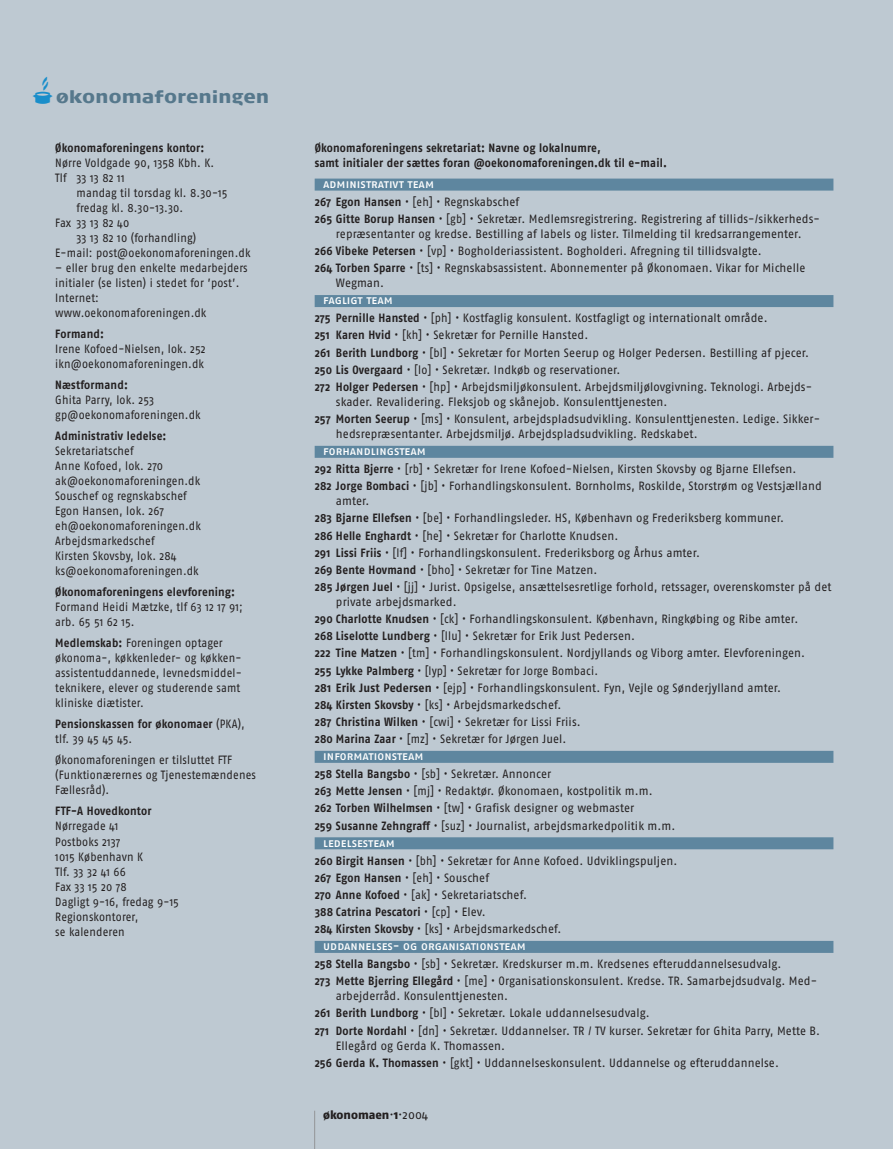
<style>
.page{position:relative;width:893px;height:1149px;background:#fff}
.page>*{position:absolute;margin:0;border:0;box-sizing:border-box;transform-origin:0 0}
.t1{font:36px "Okonoma Logo";color:#1a8eca}
.t2{font:12px/15px "Fago No";letter-spacing:.01em;color:#231f20;scale:.9 1}
.t3{font:12px/17.1px "Fago No";letter-spacing:.01em;color:#231f20;scale:.95 1}
.t4{font:700 12px/15px "Fago No";letter-spacing:.015em;color:#231f20;scale:.9 1}
.t5{font:12px "Fago No Med Caps";letter-spacing:.005em;color:#fff;scale:.95 1}
.t6{font:12px "Fago No Exb";color:#231f20}
.s1{color:#56788c}
.s2{font-weight:700}
.s3{font-weight:400}
.s4{font-family:"Fago No"}
</style>
<div class="page">
<div style="left:0;top:0;width:893px;height:1148px;background:#bec9d2"></div>
<div style="left:315px;top:178px;width:518px;height:12px;background:#5e869f"></div>
<div style="left:315px;top:295px;width:518px;height:12px;background:#5e869f"></div>
<div style="left:315px;top:445px;width:518px;height:12px;background:#5e869f"></div>
<div style="left:315px;top:750px;width:518px;height:12px;background:#5e869f"></div>
<div style="left:315px;top:837px;width:518px;height:12px;background:#5e869f"></div>
<div style="left:315px;top:940px;width:518px;height:12px;background:#5e869f"></div>
<hr style="left:314px;top:1110px;width:1px;height:38px;background:#939598">
<h1 class="t1" style="left:36px;top:69px;width:240px">A<span class="s1">D</span></h1>
<p class="t4" style="left:55px;top:141px;width:167px">Økonomaforeningens kontor:</p>
<p class="t2" style="left:55px;top:156px;width:178px">Nørre Voldgade 90, 1358 Kbh. K.<br>Tlf 33 13 82 11</p>
<p class="t2" style="left:77px;top:186px;width:169px">mandag til torsdag kl. 8.30-15</p>
<p class="t2" style="left:77px;top:201px;width:120px">fredag kl. 8.30-13.30.</p>
<p class="t2" style="left:55px;top:216px;width:84px">Fax 33 13 82 40</p>
<p class="t2" style="left:77px;top:231px;width:134px">33 13 82 10 (forhandling)</p>
<p class="t2" style="left:55px;top:246px;width:218px">E-mail: post@oekonomaforeningen.dk</p>
<p class="t2" style="left:55px;top:261px;width:215px">– eller brug den enkelte medarbejders initialer (se listen) i stedet for ’post’.<br>Internet: www.oekonomaforeningen.dk</p>
<p class="t4" style="left:55px;top:327px;width:56px">Formand:</p>
<p class="t2" style="left:55px;top:342px;width:169px">Irene Kofoed-Nielsen, lok. 252 ikn@oekonomaforeningen.dk</p>
<p class="t4" style="left:55px;top:378px;width:82px">Næstformand:</p>
<p class="t2" style="left:55px;top:393px;width:163px">Ghita Parry, lok. 253 gp@oekonomaforeningen.dk</p>
<p class="t4" style="left:55px;top:429px;width:125px">Administrativ ledelse:</p>
<p class="t2" style="left:55px;top:444px;width:163px">Sekretariatschef<br>Anne Kofoed, lok. 270 ak@oekonomaforeningen.dk<br>Souschef og regnskabschef<br>Egon Hansen, lok. 267 eh@oekonomaforeningen.dk<br>Arbejdsmarkedschef<br>Kirsten Skovsby, lok. 284 ks@oekonomaforeningen.dk</p>
<p class="t4" style="left:55px;top:585px;width:201px">Økonomaforeningens elevforening:</p>
<p class="t2" style="left:55px;top:600px;width:210px">Formand Heidi Mætzke, tlf 63 12 17 91; arb. 65 51 62 15.</p>
<p class="t2" style="left:55px;top:636px;width:209px"><span class="s2">Medlemskab:</span> Foreningen optager økonoma-, køkkenleder- og køkken&shy;assistentuddannede, levnedsmiddel&shy;teknikere, elever og studerende samt kliniske diætister.</p>
<p class="t4" style="left:55px;top:717px;width:212px">Pensionskassen for økonomaer <span class="s3">(PKA), tlf. 39 45 45 45.</span></p>
<p class="t2" style="left:55px;top:753px;width:225px">Økonomaforeningen er tilsluttet FTF (Funktionærernes og Tjenestemændenes<br>Fællesråd).</p>
<p class="t4" style="left:55px;top:804px;width:108px">FTF-A Hovedkontor</p>
<p class="t2" style="left:55px;top:819px;width:139px">Nørregade 41<br>Postboks 2137<br>1015 København K<br>Tlf. 33 32 41 66<br>Fax 33 15 20 78<br>Dagligt 9-16, fredag 9-15<br>Regionskontorer,<br>se kalenderen</p>
<p class="t4" style="left:315px;top:141px;width:393px">Økonomaforeningens sekretariat: Navne og lokalnumre,<br>samt initialer der sættes foran @oekonomaforeningen.dk til e-mail.</p>
<p class="t5" style="left:323px;top:177px;width:118px">administrativt team</p>
<p class="t2" style="left:315px;top:194px;width:563px;line-height:17.1px"><span class="s2">267 Egon Hansen ·</span> [eh] <span class="s2">·</span> Regnskabschef<br><span class="s2">265 Gitte Borup Hansen ·</span> [gb] <span class="s2">·</span> Sekretær. Medlemsregistrering. Registrering af tillids-/sikkerheds-</p>
<p class="t3" style="left:315px;top:226px;width:518px;text-indent:21px">repræsentanter og kredse. Bestilling af labels og lister. Tilmelding til kredsarrangementer.<br><span class="s2">266 Vibeke Petersen ·</span> [vp] <span class="s2">·</span> Bogholderiassistent. Bogholderi. Afregning til tillidsvalgte.<br><span class="s2">264 Torben Sparre ·</span> [ts] <span class="s2">·</span> Regnskabsassistent. Abonnementer på Økonomaen. Vikar for Michelle</p>
<p class="t3" style="left:336px;top:275px;width:52px">Wegman.</p>
<p class="t5" style="left:323px;top:293px;width:75px">fagligt team</p>
<p class="t2" style="left:315px;top:310px;width:554px;line-height:17.1px"><span class="s2">275 Pernille Hansted ·</span> [ph] <span class="s2">·</span> Kostfaglig konsulent. Kostfagligt og internationalt område.<br><span class="s2">251 Karen Hvid ·</span> [kh] <span class="s2">·</span> Sekretær for Pernille Hansted.<br><span class="s2">261 Berith Lundborg ·</span> [bl] <span class="s2">·</span> Sekretær for Morten Seerup og Holger Pedersen. Bestilling af pjecer.<br><span class="s2">250 Lis Overgaard ·</span> [lo] <span class="s2">·</span> Sekretær. Indkøb og reservationer.<br><span class="s2">272 Holger Pedersen ·</span> [hp] <span class="s2">·</span> Arbejdsmiljøkonsulent. Arbejdsmiljølovgivning. Teknologi. Arbejds-</p>
<p class="t3" style="left:315px;top:394px;width:534px;text-indent:21px">skader. Revalidering. Fleksjob og skånejob. Konsulenttjenesten.<br><span class="s2">257 Morten Seerup ·</span> [ms] <span class="s2">·</span> Konsulent, arbejdspladsudvikling. Konsulenttjenesten. Ledige. Sikker-</p>
<p class="t3" style="left:336px;top:426px;width:382px">hedsrepræsentanter. Arbejdsmiljø. Arbejdspladsudvikling. Redskabet.</p>
<p class="t5" style="left:323px;top:444px;width:110px">forhandlingsteam</p>
<p class="t2" style="left:315px;top:461px;width:565px;line-height:17.1px"><span class="s2">292 Ritta Bjerre ·</span> [rb] <span class="s2">·</span> Sekretær for Irene Kofoed-Nielsen, Kirsten Skovsby og Bjarne Ellefsen.<br><span class="s2">282 Jorge Bombaci ·</span> [jb] <span class="s2">·</span> Forhandlingskonsulent. Bornholms, Roskilde, Storstrøm og Vestsjælland</p>
<p class="t3" style="left:315px;top:493px;width:545px;text-indent:21px">amter.<br><span class="s2">283 Bjarne Ellefsen ·</span> [be] <span class="s2">·</span> Forhandlingsleder. HS, København og Frederiksberg kommuner.<br><span class="s2">286 Helle Enghardt ·</span> [he] <span class="s2">·</span> Sekretær for Charlotte Knudsen.<br><span class="s2">291 Lissi Friis ·</span> [lf] <span class="s2">·</span> Forhandlingskonsulent. Frederiksborg og Århus amter.<br><span class="s2">269 Bente Hovmand ·</span> [bho] <span class="s2">·</span> Sekretær for Tine Matzen.<br><span class="s2">285 Jørgen Juel ·</span> [jj] <span class="s2">·</span> Jurist. Opsigelse, ansættelsesretlige forhold, retssager, overenskomster på det</p>
<p class="t3" style="left:315px;top:594px;width:518px;text-indent:21px">private arbejdsmarked.<br><span class="s2">290 Charlotte Knudsen ·</span> [ck] <span class="s2">·</span> Forhandlingskonsulent. København, Ringkøbing og Ribe amter.<br><span class="s2">268 Liselotte Lundberg ·</span> [llu] <span class="s2">·</span> Sekretær for Erik Just Pedersen.<br><span class="s2">222 Tine Matzen ·</span> [tm] <span class="s2">·</span> Forhandlingskonsulent. Nordjyllands og Viborg amter. Elevforeningen.<br><span class="s2">255 Lykke Palmberg ·</span> [lyp] <span class="s2">·</span> Sekretær for Jorge Bombaci.<br><span class="s2">281 Erik Just Pedersen ·</span> [ejp] <span class="s2">·</span> Forhandlingskonsulent. Fyn, Vejle og Sønderjylland amter.<br><span class="s2">284 Kirsten Skovsby ·</span> [ks] <span class="s2">·</span> Arbejdsmarkedschef.<br><span class="s2">287 Christina Wilken ·</span> [cwi] <span class="s2">·</span> Sekretær for Lissi Friis.<br><span class="s2">280 Marina Zaar ·</span> [mz] <span class="s2">·</span> Sekretær for Jørgen Juel.</p>
<p class="t5" style="left:323px;top:748px;width:107px">informationsteam</p>
<p class="t2" style="left:315px;top:766px;width:402px;line-height:17.1px"><span class="s2">258 Stella Bangsbo ·</span> [sb] <span class="s2">·</span> Sekretær. Annoncer<br><span class="s2">263 Mette Jensen ·</span> [mj] <span class="s2">·</span> Redaktør. Økonomaen, kostpolitik m.m.<br><span class="s2">262 Torben Wilhelmsen ·</span> [tw] <span class="s2">·</span> Grafisk designer og webmaster<br><span class="s2">259 Susanne Zehngraff ·</span> [suz] <span class="s2">·</span> Journalist, arbejdsmarkedpolitik m.m.</p>
<p class="t5" style="left:323px;top:835px;width:77px">ledelsesteam</p>
<p class="t2" style="left:315px;top:852px;width:404px;line-height:17.1px"><span class="s2">260 Birgit Hansen ·</span> [bh] <span class="s2">·</span> Sekretær for Anne Kofoed. Udviklingspuljen.<br><span class="s2">267 Egon Hansen ·</span> [eh] <span class="s2">·</span> Souschef<br><span class="s2">270 Anne Kofoed ·</span> [ak] <span class="s2">·</span> Sekretariatschef.<br><span class="s2">388 Catrina Pescatori ·</span> [cp] <span class="s2">·</span> Elev.<br><span class="s2">284 Kirsten Skovsby ·</span> [ks] <span class="s2">·</span> Arbejdsmarkedschef.</p>
<p class="t5" style="left:323px;top:938px;width:215px">uddannelses- og organisationsteam</p>
<p class="t2" style="left:315px;top:956px;width:560px;line-height:17.1px"><span class="s2">258 Stella Bangsbo ·</span> [sb] <span class="s2">·</span> Sekretær. Kredskurser m.m. Kredsenes efteruddannelsesudvalg.<br><span class="s2">273 Mette Bjerring Ellegård ·</span> [me] <span class="s2">·</span> Organisationskonsulent. Kredse. TR. Samarbejdsudvalg. Med-</p>
<p class="t3" style="left:315px;top:988px;width:533px;text-indent:21px">arbejderråd. Konsulenttjenesten.<br><span class="s2">261 Berith Lundborg ·</span> [bl] <span class="s2">·</span> Sekretær. Lokale uddannelsesudvalg.<br><span class="s2">271 Dorte Nordahl ·</span> [dn] <span class="s2">·</span> Sekretær. Uddannelser. TR / TV kurser. Sekretær for Ghita Parry, Mette B.</p>
<p class="t3" style="left:315px;top:1037px;width:490px;text-indent:21px">Ellegård og Gerda K. Thomassen.<br><span class="s2">256 Gerda K. Thomassen ·</span> [gkt] <span class="s2">·</span> Uddannelseskonsulent. Uddannelse og efteruddannelse.</p>
<p class="t6" style="left:323px;top:1109px;width:107px">økonomaen<span class="s4">·</span>1<span class="s4">·2004</span></p>
</div>
